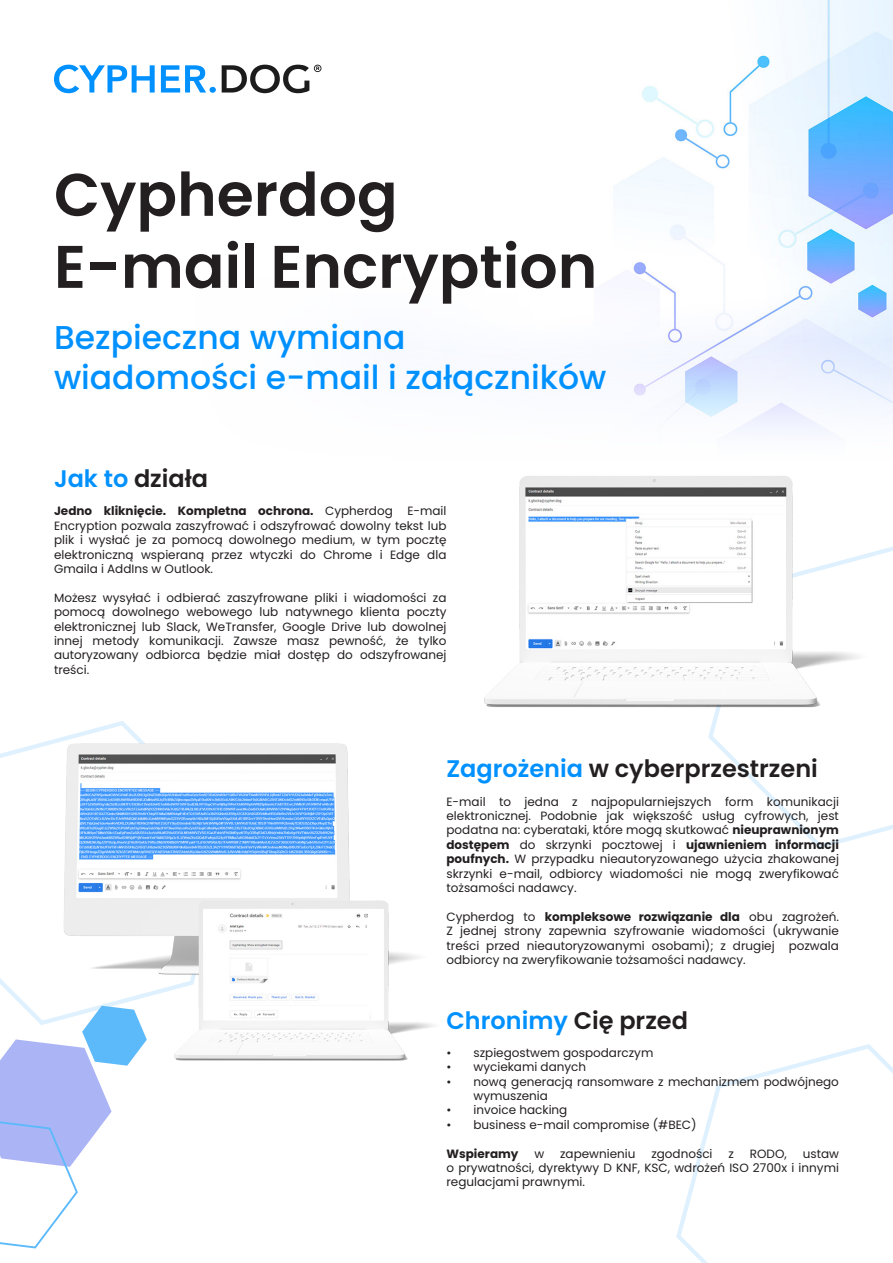
<style>
.page{position:relative;width:893px;height:1263px;background:#fff}
.page>*{position:absolute;margin:0;border:0;box-sizing:border-box;transform-origin:0 0}
.t1{font:600 60px/72px "Poppins";color:#231f20}
.t2{font:500 33px/39.6px "Poppins";color:#0091ff}
.t3{font:600 24px "Poppins";color:#231f20}
.t4{font:600 24px "Poppins";color:#0091ff}
.t5{font:12px/14.4px "Poppins";color:#231f20;text-align:justify}
.t6{font:700 12px "Poppins";color:#231f20}
.s1{color:#0091ff}
.s2{font-weight:700}
.s3{color:#231f20}
</style>
<div class="page">
<img style="left:221px;top:0;width:672px;height:433px">
<svg style="left:0;top:739px;width:55px;height:267px"></svg>
<svg style="left:676px;top:1044px;width:217px;height:219px"></svg>
<svg style="left:708px;top:546px;width:185px;height:303px"></svg>
<img style="left:484px;top:476px;width:388px;height:243px">
<img style="left:55px;top:721px;width:379px;height:340px">
<svg style="left:54px;top:65px;width:101px;height:28px"></svg>
<svg style="left:161px;top:65px;width:55px;height:28px"></svg>
<svg style="left:222px;top:65px;width:99px;height:28px"></svg>
<svg style="left:0;top:1006px;width:147px;height:242px"></svg>
<h1 class="t1" style="left:54px;top:159px;width:545px">Cypherdog<br>E-mail Encryption</h1>
<h2 class="t2" style="left:54px;top:318px;width:554px">Bezpieczna wymiana wiadomości e-mail i załączników</h2>
<h3 class="t3" style="left:54px;top:464px;width:156px"><span class="s1">Jak to</span> działa</h3>
<p class="t5" style="left:54px;top:504px;width:394px"><span class="s2">Jedno kliknięcie. Kompletna ochrona.</span> Cypherdog E-mail Encryption pozwala zaszyfrować i odszyfrować dowolny tekst lub plik i wysłać je za pomocą dowolnego medium, w tym pocztę elektroniczną wspieraną przez wtyczki do Chrome i Edge dla Gmaila i AddIns w Outlook.</p>
<p class="t5" style="left:54px;top:590px;width:394px">Możesz wysyłać i odbierać zaszyfrowane pliki i wiadomości za pomocą dowolnego webowego lub natywnego klienta poczty elektronicznej lub Slack, WeTransfer, Google Drive lub dowolnej innej metody komunikacji. Zawsze masz pewność, że tylko autoryzowany odbiorca będzie miał dostęp do odszyfrowanej treści.</p>
<h3 class="t3" style="left:446px;top:754px;width:373px"><span class="s1">Zagrożenia</span> w cyberprzestrzeni</h3>
<p class="t5" style="left:446px;top:794px;width:394px">E-mail to jedna z najpopularniejszych form komunikacji elektronicznej. Podobnie jak większość usług cyfrowych, jest podatna na: cyberataki, które mogą skutkować <span class="s2">nieuprawnionym dostępem</span> do skrzynki pocztowej i <span class="s2">ujawnieniem informacji poufnych.</span> W przypadku nieautoryzowanego użycia zhakowanej skrzynki e-mail, odbiorcy wiadomości nie mogą zweryfikować tożsamości nadawcy.</p>
<p class="t5" style="left:446px;top:909px;width:394px">Cypherdog to <span class="s2">kompleksowe rozwiązanie dla</span> obu zagrożeń.<br>Z jednej strony zapewnia szyfrowanie wiadomości (ukrywanie treści przed nieautoryzowanymi osobami); z drugiej pozwala odbiorcy na zweryfikowanie tożsamości nadawcy.</p>
<h3 class="t4" style="left:446px;top:1006px;width:243px">Chronimy <span class="s3">Cię przed</span></h3>
<p class="t5" style="left:446px;top:1045px;width:208px">• szpiegostwem gospodarczym</p>
<p class="t5" style="left:446px;top:1060px;width:141px">• wyciekami danych</p>
<p class="t5" style="left:473px;top:1074px;width:367px;text-indent:-27px">• nową generacją ransomware z mechanizmem podwójnego wymuszenia</p>
<p class="t5" style="left:446px;top:1103px;width:122px">• invoice hacking</p>
<p class="t5" style="left:446px;top:1117px;width:252px">• business e-mail compromise (#BEC)</p>
<p class="t6" style="left:446px;top:1146px;width:73px">Wspieramy</p>
<p class="t5" style="left:534px;top:1146px;width:11px">w</p>
<p class="t5" style="left:560px;top:1146px;width:77px">zapewnieniu</p>
<p class="t5" style="left:651px;top:1146px;width:63px">zgodności</p>
<p class="t5" style="left:728px;top:1146px;width:7px">z</p>
<p class="t5" style="left:750px;top:1146px;width:39px">RODO,</p>
<p class="t5" style="left:446px;top:1146px;width:394px;text-indent:356px">ustaw o prywatności, dyrektywy D KNF, KSC, wdrożeń ISO 2700x i innymi regulacjami prawnymi.</p>
</div>
